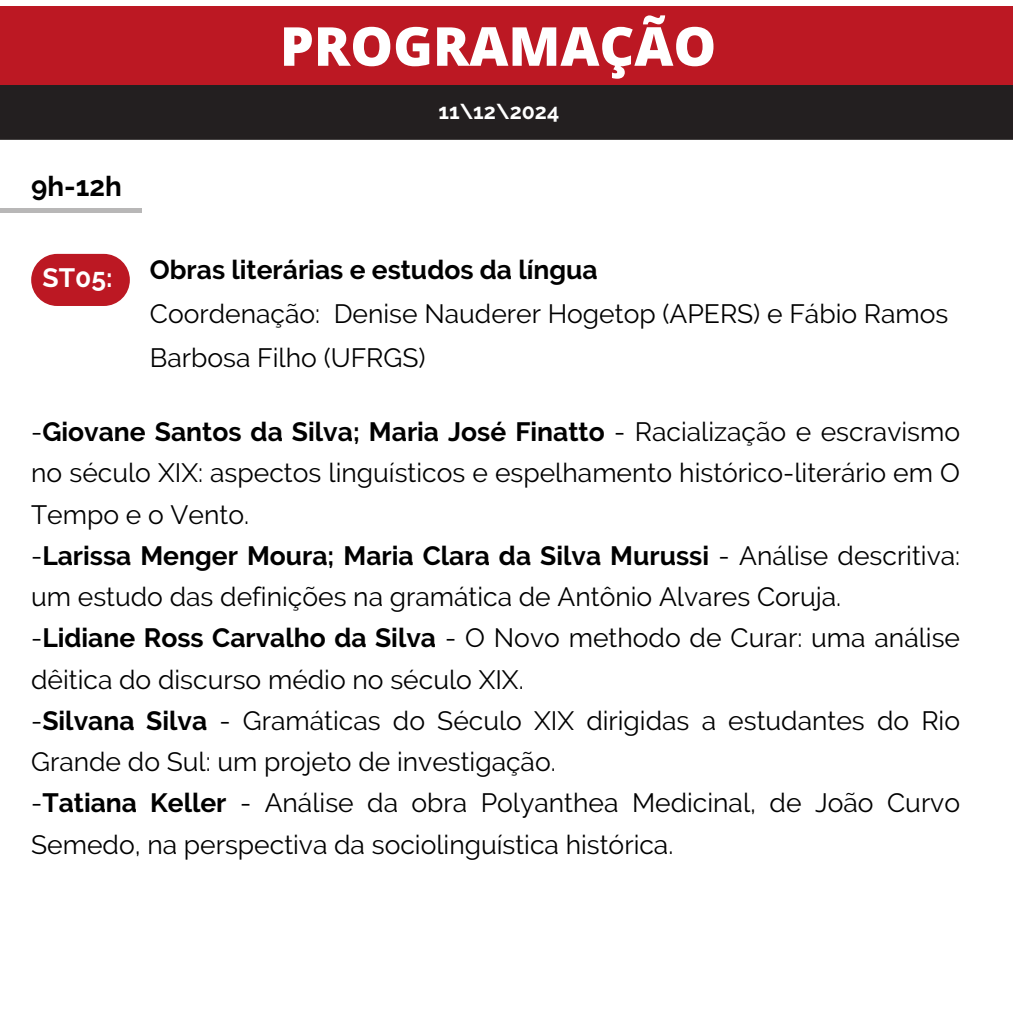
<style>
.page{position:relative;width:1013px;height:1013px;background:#fff}
.page>*{position:absolute;margin:0;border:0;box-sizing:border-box;transform-origin:0 0}
.t1{font:800 53.75px "Open Sans";color:#fff}
.t2{font:700 27.62px "Raleway";color:#000}
.t3{font:26.5px/41.2px "Raleway";color:#000}
.t4{font:700 26.5px "Raleway";color:#fff}
.t5{font:700 21.38px "Raleway";color:#fff}
.s1{font-weight:700}
</style>
<div class="page">
<div style="left:0;top:85px;width:1012px;height:55px;background:#231f20"></div>
<div style="left:0;top:6px;width:1012px;height:79px;background:#bc1823"></div>
<div style="left:31px;top:254px;width:99px;height:52px;background:#bc1823;border-radius:26px"></div>
<hr style="left:0;top:208px;width:142px;height:4px;background:#b8b7b7">
<p class="t1" style="left:280px;top:8px;width:438px">PROGRAMAÇÃO</p>
<p class="t2" style="left:31px;top:170px;width:92px">9h-12h</p>
<h1 class="t4" style="left:43px;top:262px;width:71px">ST05:</h1>
<h3 class="t5" style="left:438px;top:99px;width:122px">11\12\2024</h3>
<h4 class="t3" style="left:150px;top:247px;width:800px;line-height:44px"><span class="s1">Obras literárias e estudos da língua<br></span>Coordenação: Denise Nauderer Hogetop (APERS) e Fábio Ramos<br>Barbosa Filho (UFRGS)</h4>
<h2 class="t3" style="left:31px;top:411px;width:930px">-<span class="s1">Giovane Santos da Silva; Maria José Finatto</span> - Racialização e escravismo no século XIX: aspectos linguísticos e espelhamento histórico-literário em O Tempo e o Vento.<br>-<span class="s1">Larissa Menger Moura; Maria Clara da Silva Murussi</span> - Análise descritiva: um estudo das definições na gramática de Antônio Alvares Coruja.<br>-<span class="s1">Lidiane Ross Carvalho da Silva</span> - O Novo methodo de Curar: uma análise dêitica do discurso médio no século XIX.<br>-<span class="s1">Silvana Silva</span> - Gramáticas do Século XIX dirigidas a estudantes do Rio Grande do Sul: um projeto de investigação.<br>-<span class="s1">Tatiana Keller</span> - Análise da obra Polyanthea Medicinal, de João Curvo Semedo, na perspectiva da sociolinguística histórica.</h2>
</div>
